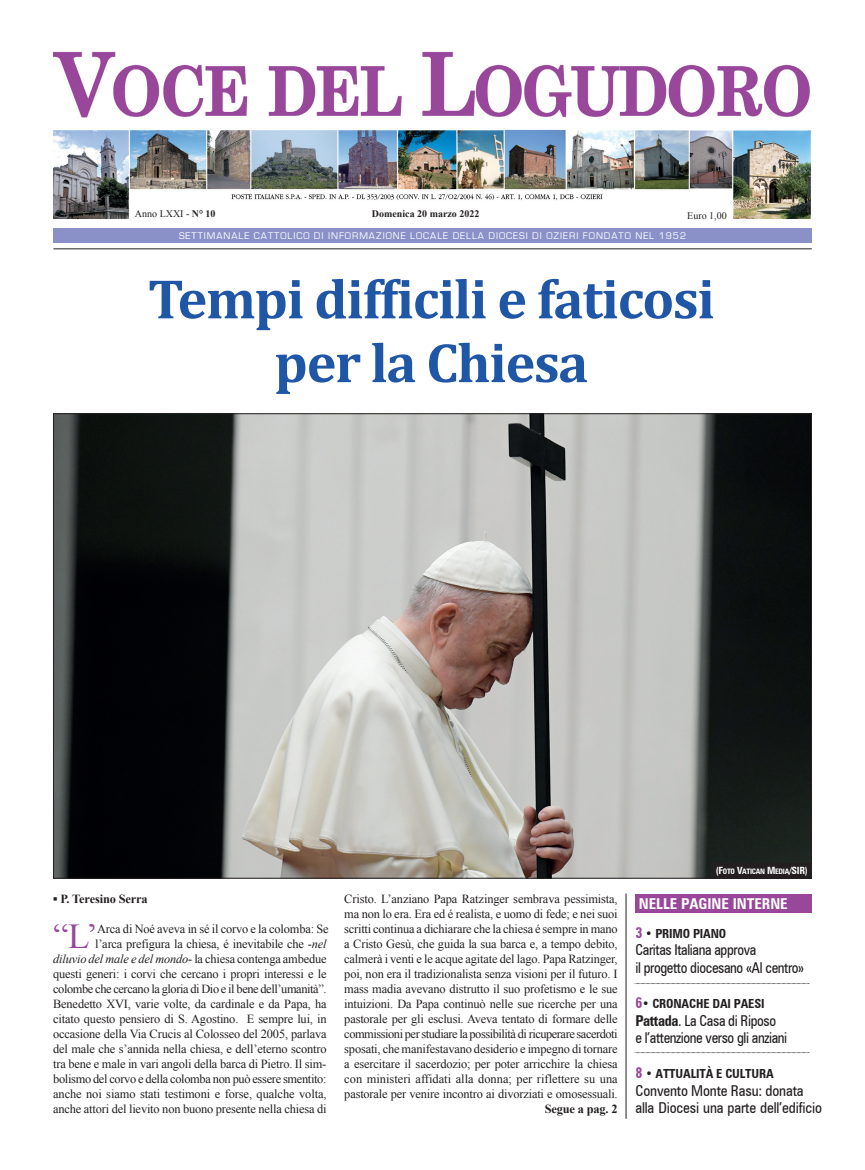
<style>
.page{position:relative;width:865px;height:1170px;background:#fff}
.page>*{position:absolute;margin:0;border:0;box-sizing:border-box;transform-origin:0 0}
.t1{font:700 56.25px "Cambria";letter-spacing:-.025em;color:#2056a6}
.t2{font:35px "Times New Roman";color:#98479b}
.t3{font:condensed 15px "Zurich BT";letter-spacing:-.025em;color:#231f20}
.t4{font:700 condensed 15px "Zurich BT";color:#fff}
.t5{font:700 condensed 12.5px "Zurich BT";letter-spacing:-.01em;color:#231f20}
.t6{font:12.38px/15px "Times New Roman";letter-spacing:-.01em;color:#231f20;text-align:right}
.t7{font:700 12.38px "Times New Roman";letter-spacing:-.01em;color:#231f20}
.t8{font:10px "Eurostile";letter-spacing:.1em;color:#fff}
.t9{font:10px "Times New Roman";color:#231f20}
.t10{font:700 10px "Times New Roman";color:#231f20}
.t11{font:700 condensed 7.5px "Zurich BT";letter-spacing:-.035em;color:#fff}
.s1{font-weight:700}
.s2{font-style:italic}
.s3{font-size:10px}
.s4{font-size:15px;color:#98479b}
</style>
<div class="page">
<img style="left:53px;top:52px;width:758px;height:166px">
<div style="left:53px;top:228px;width:758px;height:15px;background:#8991c8"></div>
<hr style="left:53px;top:248px;width:758px;height:1px;background:#231f20">
<img style="left:55px;top:415px;width:754px;height:461px">
<div style="left:635px;top:894px;width:176px;height:18px;background:#98479b"></div>
<svg style="left:634px;top:983px;width:176px;height:1px"></svg>
<svg style="left:634px;top:1052px;width:176px;height:1px"></svg>
<hr style="left:625px;top:893px;width:1px;height:225px;background:#231f20">
<div style="left:711px;top:863px;width:100px;height:15px;background:#231f20"></div>
<p class="t9" style="left:135px;top:208px;width:82px">Anno LXXI - <span class="s1">N° 10</span></p>
<p class="t10" style="left:372px;top:208px;width:109px">Domenica 20 marzo 2022</p>
<p class="t9" style="left:687px;top:210px;width:41px">Euro 1,00</p>
<p class="t8" style="left:179px;top:231px;width:508px">SETTIMANALE CATTOLICO DI INFORMAZIONE LOCALE DELLA DIOCESI DI OZIERI FONDATO NEL 1952</p>
<p class="t1" style="left:148px;top:265px;width:568px">Tempi difficili e faticosi</p>
<p class="t1" style="left:274px;top:328px;width:315px">per la Chiesa</p>
<p class="t7" style="left:53px;top:891px;width:96px">▪ P. Teresino Serra</p>
<p class="t2" style="left:53px;top:916px;width:46px">“L’</p>
<p class="t6" style="left:53px;top:920px;width:277px">Arca di Noé aveva in sé il corvo e la colomba: Se<br>l’arca prefigura la chiesa, é inevitabile che -<span class="s2">nel<br>diluvio del male e del mondo</span>- la chiesa contenga ambedue questi generi: i corvi che cercano i propri interessi e le colombe che cercano la gloria di Dio e il bene dell’umanità”.<br>Benedetto XVI, varie volte, da cardinale e da Papa, ha citato questo pensiero di S. Agostino. E sempre lui, in occasione della Via Crucis al Colosseo del 2005, parlava del male che s’annida nella chiesa, e dell’eterno scontro tra bene e male in vari angoli della barca di Pietro. Il sim&shy;bolismo del corvo e della colomba non può essere smentito: anche noi siamo stati testimoni e forse, qualche volta, anche attori del lievito non buono presente nella chiesa di</p>
<p class="t6" style="left:344px;top:890px;width:275px;text-align:justify">Cristo. L’anziano Papa Ratzinger sembrava pessimista, ma non lo era. Era ed é realista, e uomo di fede; e nei suoi scritti continua a dichiarare che la chiesa é sempre in mano a Cristo Gesù, che guida la sua barca e, a tempo debito, calmerà i venti e le acque agitate del lago. Papa Ratzinger, poi, non era il tradizionalista senza visioni per il futuro. I mass madia avevano distrutto il suo profetismo e le sue intuizioni. Da Papa continuò nelle sue ricerche per una pastorale per gli esclusi. Aveva tentato di formare delle commissioni per studiare la possibilità di ricuperare sacerdoti sposati, che manifestavano desiderio e impegno di tornare a esercitare il sacerdozio; per poter arricchire la chiesa con ministeri affidati alla donna; per riflettere su una pastorale per venire incontro ai divorziati e omosessuali.</p>
<p class="t7" style="left:544px;top:1101px;width:74px">Segue a pag. 2</p>
<p class="t11" style="left:715px;top:867px;width:94px"><span class="s3">(F</span>OTO <span class="s3">V</span>ATICAN <span class="s3">M</span>EDIA<span class="s3">/SIR)</span></p>
<p class="t4" style="left:639px;top:894px;width:150px">NELLE PAGINE INTERNE</p>
<p class="t5" style="left:635px;top:925px;width:92px"><span class="s4">3</span> • PRIMO PIANO</p>
<p class="t3" style="left:635px;top:940px;width:122px">Caritas Italiana approva</p>
<p class="t3" style="left:635px;top:958px;width:170px">il progetto diocesano «Al centro»</p>
<p class="t5" style="left:635px;top:995px;width:131px"><span class="s4">6</span>• CRONACHE DAI PAESI</p>
<p class="t3" style="left:635px;top:1010px;width:142px"><span class="s1">Pattada</span>. La Casa di Riposo</p>
<p class="t3" style="left:635px;top:1028px;width:153px">e l’attenzione verso gli anziani</p>
<p class="t5" style="left:635px;top:1065px;width:140px"><span class="s4">8</span> • ATTUALITÀ E CULTURA</p>
<p class="t3" style="left:635px;top:1080px;width:169px">Convento Monte Rasu: donata</p>
<p class="t3" style="left:635px;top:1098px;width:188px">alla Diocesi una parte dell’edificio</p>
</div>
